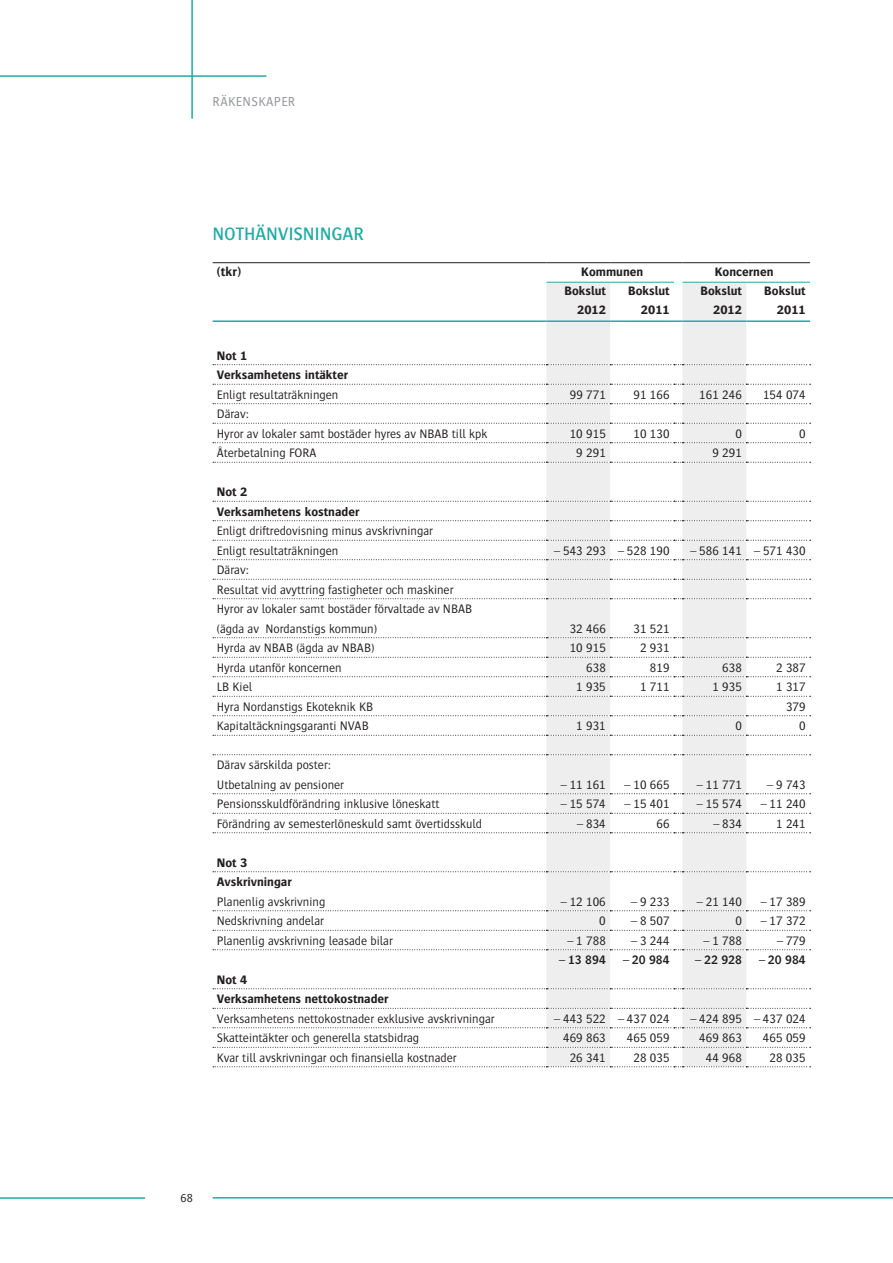
<style>
.page{position:relative;width:893px;height:1263px;background:#fff}
.page>*{position:absolute;margin:0;border:0;box-sizing:border-box;transform-origin:0 0}
.t1{font:500 18.75px "Bosis Std";letter-spacing:-.01em;color:#1faca6}
.t2{font:300 13.5px "Bosis Std";letter-spacing:.025em;color:#939598}
.t3{font:700 13.2px "Bosis Std";color:#231f20}
.t4{font:300 12.75px/19.5px "Bosis Std";color:#231f20}
.t5{font:700 12.75px/19.5px "Bosis Std";color:#231f20}
.t6{font:600 12.75px "Bosis Std";color:#231f20}
.t7{font:300 12px "Bosis Std";color:#231f20}
</style>
<div class="page">
<hr style="left:0;top:1197px;width:145px;height:2px;background:#1faca6">
<hr style="left:213px;top:1197px;width:680px;height:1px;background:#1faca6">
<hr style="left:191px;top:0;width:2px;height:119px;background:#1faca6">
<hr style="left:0;top:75px;width:266px;height:2px;background:#1faca6">
<svg style="left:546px;top:283px;width:200px;height:783px;fill:#eeeeef"></svg>
<div style="left:674px;top:677px;width:8px;height:19px;background:#fff"></div>
<hr style="left:546px;top:282px;width:64px;height:1px;background:#1faca6">
<hr style="left:610px;top:282px;width:64px;height:1px;background:#1faca6">
<hr style="left:682px;top:282px;width:64px;height:1px;background:#1faca6">
<hr style="left:746px;top:282px;width:64px;height:1px;background:#1faca6">
<hr style="left:213px;top:262px;width:333px;height:1px;background:#231f20">
<hr style="left:546px;top:262px;width:64px;height:1px;background:#231f20">
<hr style="left:610px;top:262px;width:64px;height:1px;background:#231f20">
<hr style="left:682px;top:262px;width:64px;height:1px;background:#231f20">
<hr style="left:746px;top:262px;width:64px;height:1px;background:#231f20">
<hr style="left:213px;top:320px;width:333px;height:2px;background:#1faca6">
<hr style="left:546px;top:320px;width:64px;height:2px;background:#1faca6">
<hr style="left:610px;top:320px;width:64px;height:2px;background:#1faca6">
<svg style="left:674px;top:320px;width:8px;height:2px"></svg>
<hr style="left:682px;top:320px;width:64px;height:2px;background:#1faca6">
<hr style="left:746px;top:320px;width:64px;height:2px;background:#1faca6">
<svg style="left:213px;top:442px;width:598px;height:1px"></svg>
<svg style="left:213px;top:384px;width:598px;height:1px"></svg>
<svg style="left:213px;top:403px;width:598px;height:1px"></svg>
<svg style="left:213px;top:423px;width:598px;height:1px"></svg>
<svg style="left:213px;top:462px;width:598px;height:1px"></svg>
<svg style="left:213px;top:501px;width:598px;height:1px"></svg>
<svg style="left:213px;top:520px;width:598px;height:1px"></svg>
<svg style="left:213px;top:540px;width:598px;height:1px"></svg>
<svg style="left:213px;top:559px;width:598px;height:1px"></svg>
<svg style="left:213px;top:579px;width:598px;height:1px"></svg>
<svg style="left:213px;top:598px;width:598px;height:1px"></svg>
<svg style="left:213px;top:637px;width:598px;height:1px"></svg>
<svg style="left:213px;top:657px;width:598px;height:1px"></svg>
<svg style="left:213px;top:676px;width:598px;height:1px"></svg>
<svg style="left:213px;top:696px;width:598px;height:1px"></svg>
<svg style="left:213px;top:715px;width:598px;height:1px"></svg>
<svg style="left:213px;top:735px;width:598px;height:1px"></svg>
<svg style="left:213px;top:754px;width:598px;height:1px"></svg>
<svg style="left:213px;top:793px;width:598px;height:1px"></svg>
<svg style="left:213px;top:813px;width:598px;height:1px"></svg>
<svg style="left:213px;top:832px;width:598px;height:1px"></svg>
<svg style="left:213px;top:871px;width:598px;height:1px"></svg>
<svg style="left:213px;top:910px;width:598px;height:1px"></svg>
<svg style="left:213px;top:930px;width:598px;height:1px"></svg>
<svg style="left:213px;top:949px;width:598px;height:1px"></svg>
<svg style="left:213px;top:988px;width:598px;height:1px"></svg>
<svg style="left:213px;top:1008px;width:598px;height:1px"></svg>
<svg style="left:213px;top:1027px;width:598px;height:1px"></svg>
<svg style="left:213px;top:1047px;width:598px;height:1px"></svg>
<svg style="left:213px;top:1066px;width:598px;height:1px"></svg>
<svg style="left:213px;top:364px;width:598px;height:1px"></svg>
<p class="t2" style="left:213px;top:94px;width:84px">Räkenskaper</p>
<h1 class="t1" style="left:213px;top:223px;width:64px">NOTHÄNVISNIN</h1>
<h1 class="t1" style="left:331px;top:223px;width:34px">GAR</h1>
<p class="t3" style="left:217px;top:264px;width:26px">(tkr)</p>
<p class="t5" style="left:581px;top:262px;width:64px">Kommunen</p>
<p class="t5" style="left:715px;top:262px;width:60px">Koncernen</p>
<p class="t5" style="left:564px;top:281px;width:43px">Bokslut</p>
<p class="t5" style="left:628px;top:281px;width:43px">Bokslut</p>
<p class="t5" style="left:700px;top:281px;width:43px">Bokslut</p>
<p class="t5" style="left:764px;top:281px;width:43px">Bokslut</p>
<p class="t5" style="left:577px;top:300px;width:30px">2012</p>
<p class="t5" style="left:641px;top:300px;width:30px">2011</p>
<p class="t5" style="left:713px;top:300px;width:30px">2012</p>
<p class="t5" style="left:777px;top:300px;width:30px">2011</p>
<p class="t5" style="left:217px;top:346px;width:133px">Not 1<br>Verksamhetens intäkter</p>
<p class="t4" style="left:217px;top:385px;width:123px">Enligt resultaträkningen</p>
<p class="t4" style="left:570px;top:385px;width:38px">99 771</p>
<p class="t4" style="left:633px;top:385px;width:38px">91 166</p>
<p class="t4" style="left:699px;top:385px;width:44px">161 246</p>
<p class="t4" style="left:763px;top:385px;width:44px">154 074</p>
<p class="t4" style="left:217px;top:404px;width:272px">Därav:<br>Hyror av lokaler samt bostäder hyres av N BAB till kpk</p>
<p class="t4" style="left:570px;top:424px;width:38px">10 915</p>
<p class="t4" style="left:633px;top:424px;width:38px">10 130</p>
<p class="t4" style="left:735px;top:424px;width:8px">0</p>
<p class="t4" style="left:799px;top:424px;width:8px">0</p>
<p class="t4" style="left:217px;top:443px;width:101px">Återbetalning FORA</p>
<p class="t4" style="left:576px;top:443px;width:31px">9 291</p>
<p class="t4" style="left:712px;top:443px;width:31px">9 291</p>
<p class="t5" style="left:217px;top:482px;width:144px">Not 2<br>Verksamhetens kostnader</p>
<p class="t4" style="left:217px;top:521px;width:218px">Enligt driftredovisning minus avskrivningar<br>Enligt resultaträkningen</p>
<p class="t4" style="left:554px;top:541px;width:118px">– 543 293 – 528 190</p>
<p class="t4" style="left:690px;top:541px;width:118px">– 586 141 – 571 430</p>
<p class="t4" style="left:217px;top:560px;width:257px">Därav:<br>Resultat vid avyttring fastigheter och maskiner Hyror av lokaler samt bostäder förvaltade av N BAB (ägda av Nordanstigs kommun)</p>
<p class="t4" style="left:570px;top:619px;width:38px">32 466</p>
<p class="t4" style="left:633px;top:619px;width:38px">31 521</p>
<p class="t4" style="left:217px;top:638px;width:159px">Hyrda av N BAB (ägda av N BAB)</p>
<p class="t4" style="left:570px;top:638px;width:38px">10 915</p>
<p class="t4" style="left:640px;top:638px;width:31px">2 931</p>
<p class="t4" style="left:217px;top:658px;width:126px">Hyrda utanför koncernen</p>
<p class="t4" style="left:586px;top:658px;width:21px">638</p>
<p class="t4" style="left:650px;top:658px;width:21px">819</p>
<p class="t4" style="left:722px;top:658px;width:21px">638</p>
<p class="t4" style="left:776px;top:658px;width:31px">2 387</p>
<p class="t4" style="left:217px;top:677px;width:37px">LB Kiel</p>
<p class="t4" style="left:576px;top:677px;width:31px">1 935</p>
<p class="t4" style="left:640px;top:677px;width:31px">1 711</p>
<p class="t4" style="left:712px;top:677px;width:31px">1 935</p>
<p class="t4" style="left:776px;top:677px;width:31px">1 317</p>
<p class="t4" style="left:217px;top:697px;width:158px">Hyra Nordanstigs Ekoteknik KB</p>
<p class="t4" style="left:786px;top:697px;width:21px">379</p>
<p class="t4" style="left:217px;top:716px;width:153px">Kapitaltäckningsgaranti NVAB</p>
<p class="t4" style="left:576px;top:716px;width:31px">1 931</p>
<p class="t4" style="left:735px;top:716px;width:8px">0</p>
<p class="t4" style="left:799px;top:716px;width:8px">0</p>
<p class="t4" style="left:217px;top:755px;width:129px">Därav särskilda poster:<br>Utbetalning av pensioner</p>
<p class="t4" style="left:560px;top:775px;width:47px">– 11 161</p>
<p class="t4" style="left:624px;top:775px;width:47px">– 10 665</p>
<p class="t4" style="left:696px;top:775px;width:47px">– 11 771</p>
<p class="t4" style="left:767px;top:775px;width:41px">– 9 743</p>
<p class="t4" style="left:217px;top:794px;width:224px">Pensionsskuldförändring inklusive löneskatt</p>
<p class="t4" style="left:560px;top:794px;width:47px">– 15 574</p>
<p class="t4" style="left:624px;top:794px;width:47px">– 15 401</p>
<p class="t4" style="left:696px;top:794px;width:47px">– 15 574</p>
<p class="t4" style="left:760px;top:794px;width:47px">– 11 240</p>
<p class="t4" style="left:217px;top:814px;width:267px">Förändring av semesterlöneskuld samt övertidsskuld</p>
<p class="t4" style="left:577px;top:814px;width:31px">– 834</p>
<p class="t4" style="left:656px;top:814px;width:15px">66</p>
<p class="t4" style="left:713px;top:814px;width:31px">– 834</p>
<p class="t4" style="left:776px;top:814px;width:31px">1 241</p>
<p class="t5" style="left:217px;top:852px;width:76px">Not 3<br>Avskrivningar</p>
<p class="t4" style="left:217px;top:892px;width:110px">Planenlig avskrivning</p>
<p class="t4" style="left:560px;top:892px;width:47px">– 12 106</p>
<p class="t4" style="left:630px;top:892px;width:41px">– 9 233</p>
<p class="t4" style="left:696px;top:892px;width:47px">– 21 140</p>
<p class="t4" style="left:760px;top:892px;width:47px">– 17 389</p>
<p class="t4" style="left:217px;top:911px;width:109px">Nedskrivning andelar</p>
<p class="t4" style="left:599px;top:911px;width:8px">0</p>
<p class="t4" style="left:630px;top:911px;width:41px">– 8 507</p>
<p class="t4" style="left:735px;top:911px;width:8px">0</p>
<p class="t4" style="left:760px;top:911px;width:47px">– 17 372</p>
<p class="t4" style="left:217px;top:930px;width:178px">Planenlig avskrivning leasade bilar</p>
<p class="t4" style="left:567px;top:930px;width:41px">– 1 788</p>
<p class="t4" style="left:630px;top:930px;width:41px">– 3 244</p>
<p class="t4" style="left:703px;top:930px;width:41px">– 1 788</p>
<p class="t4" style="left:776px;top:930px;width:31px">– 779</p>
<p class="t6" style="left:558px;top:953px;width:49px">– 13 894</p>
<p class="t6" style="left:622px;top:953px;width:49px">– 20 984</p>
<p class="t6" style="left:695px;top:953px;width:49px">– 22 928</p>
<p class="t6" style="left:758px;top:953px;width:49px">– 20 984</p>
<p class="t5" style="left:217px;top:969px;width:173px">Not 4<br>Verksamhetens nettokostnader</p>
<p class="t4" style="left:217px;top:1008px;width:279px">Verksamhetens nettokostnader exklusive avskrivningar</p>
<p class="t4" style="left:554px;top:1008px;width:118px">– 443 522 – 437 024</p>
<p class="t4" style="left:690px;top:1008px;width:118px">– 424 895 – 437 024</p>
<p class="t4" style="left:217px;top:1028px;width:204px">Skatteintäkter och generella statsbidrag</p>
<p class="t4" style="left:563px;top:1028px;width:44px">469 863</p>
<p class="t4" style="left:627px;top:1028px;width:44px">465 059</p>
<p class="t4" style="left:699px;top:1028px;width:44px">469 863</p>
<p class="t4" style="left:763px;top:1028px;width:44px">465 059</p>
<p class="t4" style="left:217px;top:1047px;width:241px">Kvar till avskrivningar och finansiella kostnader</p>
<p class="t4" style="left:570px;top:1047px;width:38px">26 341</p>
<p class="t4" style="left:633px;top:1047px;width:38px">28 035</p>
<p class="t4" style="left:706px;top:1047px;width:38px">44 968</p>
<p class="t4" style="left:769px;top:1047px;width:38px">28 035</p>
<p class="t7" style="left:180px;top:1191px;width:14px">68</p>
</div>
